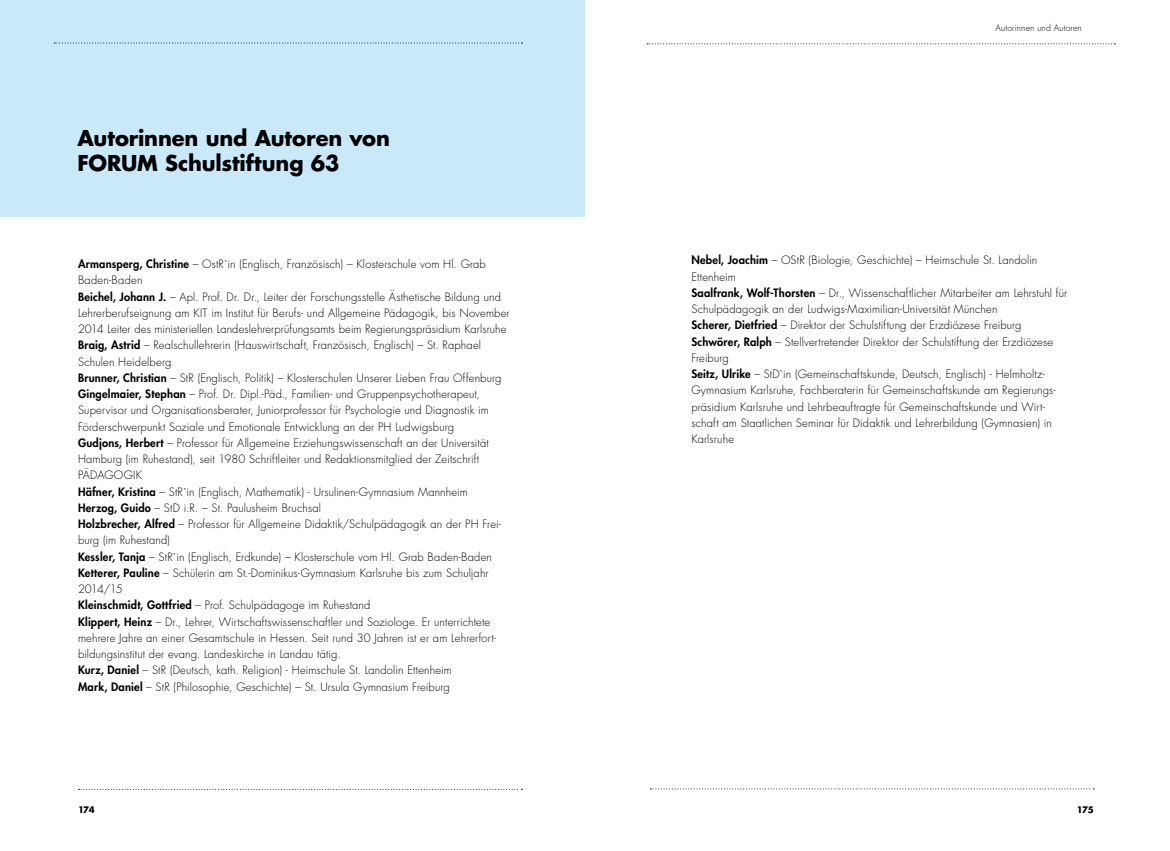
<style>
.page{position:relative;width:1170px;height:851px;background:#fff}
.page>*{position:absolute;margin:0;border:0;box-sizing:border-box;transform-origin:0 0}
.t1{font:700 21.25px/25px "Futura";letter-spacing:-.01em;color:#000}
.t2{font:300 11.25px/16.2px "Futura";letter-spacing:.015em;color:#000}
.t3{font:300 8.75px "Futura";letter-spacing:.015em;color:#000}
.t4{font:700 8.75px "Futura";letter-spacing:-.075em;color:#000}
.s1{font-weight:800}
</style>
<div class="page">
<svg style="left:78px;top:788px;width:444px;height:1px"></svg>
<svg style="left:650px;top:788px;width:444px;height:1px"></svg>
<svg style="left:647px;top:43px;width:468px;height:1px"></svg>
<div style="left:0;top:0;width:585px;height:217px;background:#c9e9f8"></div>
<svg style="left:54px;top:43px;width:468px;height:1px"></svg>
<h1 class="t1" style="left:78px;top:124px;width:314px">Autorinnen und Autoren von<br>FORUM</h1>
<h1 class="t1" style="left:165px;top:149px;width:176px">Schulstiftung 63</h1>
<p class="t2" style="left:78px;top:256px;width:433px"><span class="s1">Armansperg, Christine</span> – OstR`in (Englisch, Französisch) – Klosterschule vom Hl. Grab Baden-Baden<br><span class="s1">Beichel, Johann J.</span> – Apl. Prof. Dr. Dr., Leiter der Forschungsstelle Ästhetische Bildung und Lehrerberufseignung am KIT im I nstitut für Berufs- und Allgemeine Pädagogik, bis November 2014 Leiter des ministeriellen Landeslehrerprüfungsamts beim Regierungspräsidium Karlsruhe <span class="s1">Braig, Astrid</span> – Realschullehrerin (Hauswirtschaft, Französisch, Englisch) – St. Raphael Schulen Heidelberg<br><span class="s1">Brunner, Christian</span> – StR (Englisch, Politik) – Klosterschulen Unserer Lieben Frau Offenburg <span class="s1">Gingelmaier, Stephan</span> – Prof. Dr. Dipl.-Päd., Familien- und Gruppenpsychotherapeut, Supervisor und Organisationsberater, Juniorprofessor für Psychologie und Diagnostik im Förderschwerpunkt Soziale und Emotionale Entwicklung an der PH Ludwigsburg<br><span class="s1">Gudjons, Herbert</span> – Professor für Allgemeine Erziehungswissenschaft an der Universität Hamburg (im Ruhestand), seit 1980 Schriftleiter und Redaktionsmitglied der Zeitschrift PÄDAGOGI K<br><span class="s1">Häfner, Kristina</span> – StR`in (Englisch, Mathematik) - Ursulinen-Gymnasium Mannheim <span class="s1">Herzog, Guido</span> – StD i.R. – St. Paulusheim Bruchsal<br><span class="s1">Holzbrecher, Alfred</span> – Professor für Allgemeine Didaktik/Schulpädagogik an der PH Frei&shy;burg (im Ruhestand)<br><span class="s1">Kessler, Tanja</span> – StR`in (Englisch, Erdkunde) – Klosterschule vom Hl. Grab Baden-Baden <span class="s1">Ketterer, Pauline</span> – Schülerin am St.-Dominikus-Gymnasium Karlsruhe bis zum Schuljahr 2014/15<br><span class="s1">Kleinschmidt, Gottfried</span> – Prof. Schulpädagoge im Ruhestand<br><span class="s1">Klippert, Heinz</span> – Dr., Lehrer, Wirtschaftswissenschaftler und Soziologe. Er unterrichtete mehrere Jahre an einer Gesamtschule in Hessen. Seit rund 30 Jahren ist er am Lehrerfort&shy;bildungsinstitut der evang. Landeskirche in Landau tätig.<br><span class="s1">Kurz, Daniel</span> – StR (Deutsch, kath. Religion) - Heimschule St. Landolin Ettenheim<br><span class="s1">Mark, Daniel</span> – StR (Philosophie, Geschichte) – St. Ursula Gymnasium Freiburg</p>
<p class="t3" style="left:995px;top:22px;width:88px">Autorinnen und Autoren</p>
<p class="t2" style="left:691px;top:252px;width:377px"><span class="s1">Nebel, Joachim</span> – OStR (Biologie, Geschichte) – Heimschule St. Landolin Ettenheim<br><span class="s1">Saalfrank, Wolf-Thorsten</span> – Dr., Wissenschaftlicher Mitarbeiter am Lehrstuhl für Schulpädagogik an der Ludwigs-Maximilian-Universität München<br><span class="s1">Scherer, Dietfried</span> – Direktor der Schulstiftung der Erzdiözese Freiburg <span class="s1">Schwörer, Ralph</span> – Stellvertretender Direktor der Schulstiftung der Erzdiözese Freiburg<br><span class="s1">Seitz, Ulrike</span> – StD`in (Gemeinschaftskunde, Deutsch, Englisch) - Helmholtz-Gymnasium Karlsruhe, Fachberaterin für Gemeinschaftskunde am Regierungs&shy;präsidium Karlsruhe und Lehrbeauftragte für Gemeinschaftskunde und Wirt&shy;schaft am Staatlichen Seminar für Didaktik und Lehrerbildung (Gymnasien) in Karlsruhe</p>
<p class="t4" style="left:78px;top:803px;width:18px">174</p>
<p class="t4" style="left:1076px;top:803px;width:19px">175</p>
</div>
